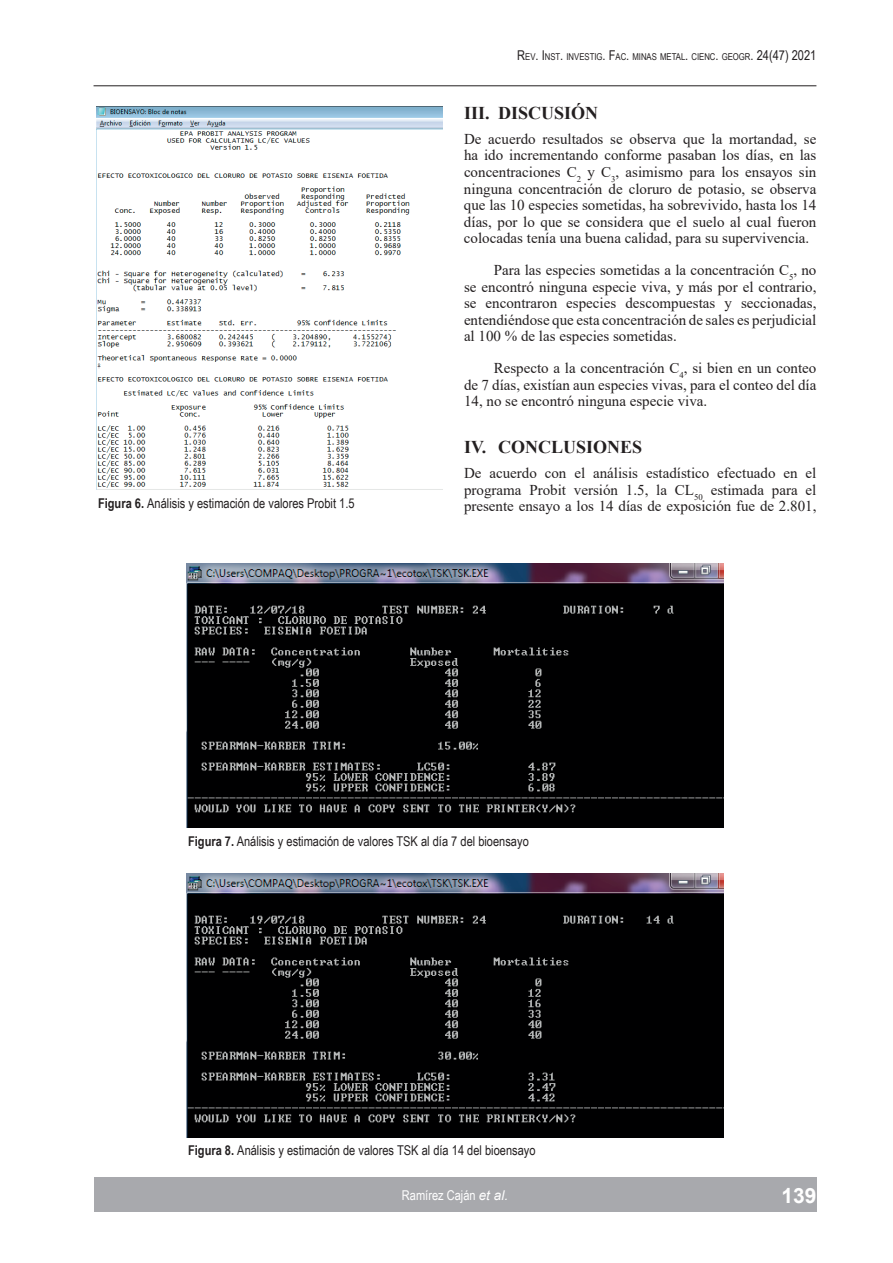
<style>
.page{position:relative;width:893px;height:1263px;background:#fff}
.page>*{position:absolute;margin:0;border:0;box-sizing:border-box;transform-origin:0 0}
.t1{font:700 21px "Arial";color:#fff}
.t2{font:700 18px "Times New Roman";color:#231f20}
.t3{font:15px/16.6px "Times New Roman";color:#231f20;text-align:justify}
.t4{font:13.5px "Arial Narrow";color:#231f20}
.t5{font:13.5px "Arial Narrow";color:#fff}
.t6{font:9.45px "Arial Narrow";color:#231f20}
.s1{font-weight:700}
.s2{font-size:13.5px}
.s3{font-family:"Arial";font-style:italic}
</style>
<div class="page">
<div style="left:94px;top:1178px;width:722px;height:34px;background:#a8a9ad"></div>
<hr style="left:94px;top:85px;width:722px;height:1px;background:#231f20">
<img style="left:97px;top:106px;width:346px;height:384px">
<img style="left:187px;top:564px;width:536px;height:263px">
<img style="left:187px;top:874px;width:536px;height:263px">
<p class="t4" style="left:98px;top:493px;width:258px"><span class="s1">Figura 6.</span> Análisis y estimación de valores Probit 1.5</p>
<p class="t6" style="left:517px;top:50px;width:301px"><span class="s2">R</span>EV<span class="s2">. I</span>NST<span class="s2">.</span> INVESTIG<span class="s2">. F</span>AC<span class="s2">.</span> MINAS METAL<span class="s2">.</span> CIENC<span class="s2">.</span> GEOGR<span class="s2">. 24(47) 2021</span></p>
<p class="t2" style="left:464px;top:99px;width:136px">III. DISCUSIÓN</p>
<p class="t3" style="left:464px;top:130px;width:354px">De acuerdo resultados se observa que la mortandad, se ha ido incrementando conforme pasaban los días, en las concentraciones C<sub>2</sub> y C<sub>3</sub>, asimismo para los ensayos sin ninguna concentración de cloruro de potasio, se observa que las 10 especies sometidas, ha sobrevivido, hasta los 14 días, por lo que se considera que el suelo al cual fueron colocadas tenía una buena calidad, para su supervivencia.</p>
<p class="t3" style="left:464px;top:261px;width:354px;text-indent:30px">Para las especies sometidas a la concentración C<sub>5</sub>, no se encontró ninguna especie viva, y más por el contrario, se encontraron especies descompuestas y seccionadas, entendiéndose que esta concentración de sales es perjudicial al 100 % de las especies sometidas.</p>
<p class="t3" style="left:464px;top:359px;width:354px;text-indent:30px">Respecto a la concentración C<sub>4</sub>, si bien en un conteo de 7 días, existían aun especies vivas, para el conteo del día 14, no se encontró ninguna especie viva.</p>
<p class="t2" style="left:464px;top:434px;width:180px">IV. CONCLUSIONES</p>
<p class="t3" style="left:464px;top:464px;width:354px">De acuerdo con el análisis estadístico efectuado en el programa Probit versión 1.5, la CL<sub>50</sub> estimada para el presente ensayo a los 14 días de exposición fue de 2.801,</p>
<p class="t4" style="left:188px;top:831px;width:342px"><span class="s1">Figura 7.</span> Análisis y estimación de valores TSK al día 7 del bioensayo</p>
<p class="t4" style="left:188px;top:1141px;width:349px"><span class="s1">Figura 8.</span> Análisis y estimación de valores TSK al día 14 del bioensayo</p>
<p class="t5" style="left:402px;top:1185px;width:108px">Ramírez Caján <span class="s3">et al.</span></p>
<h1 class="t1" style="left:781px;top:1180px;width:37px">139</h1>
</div>
